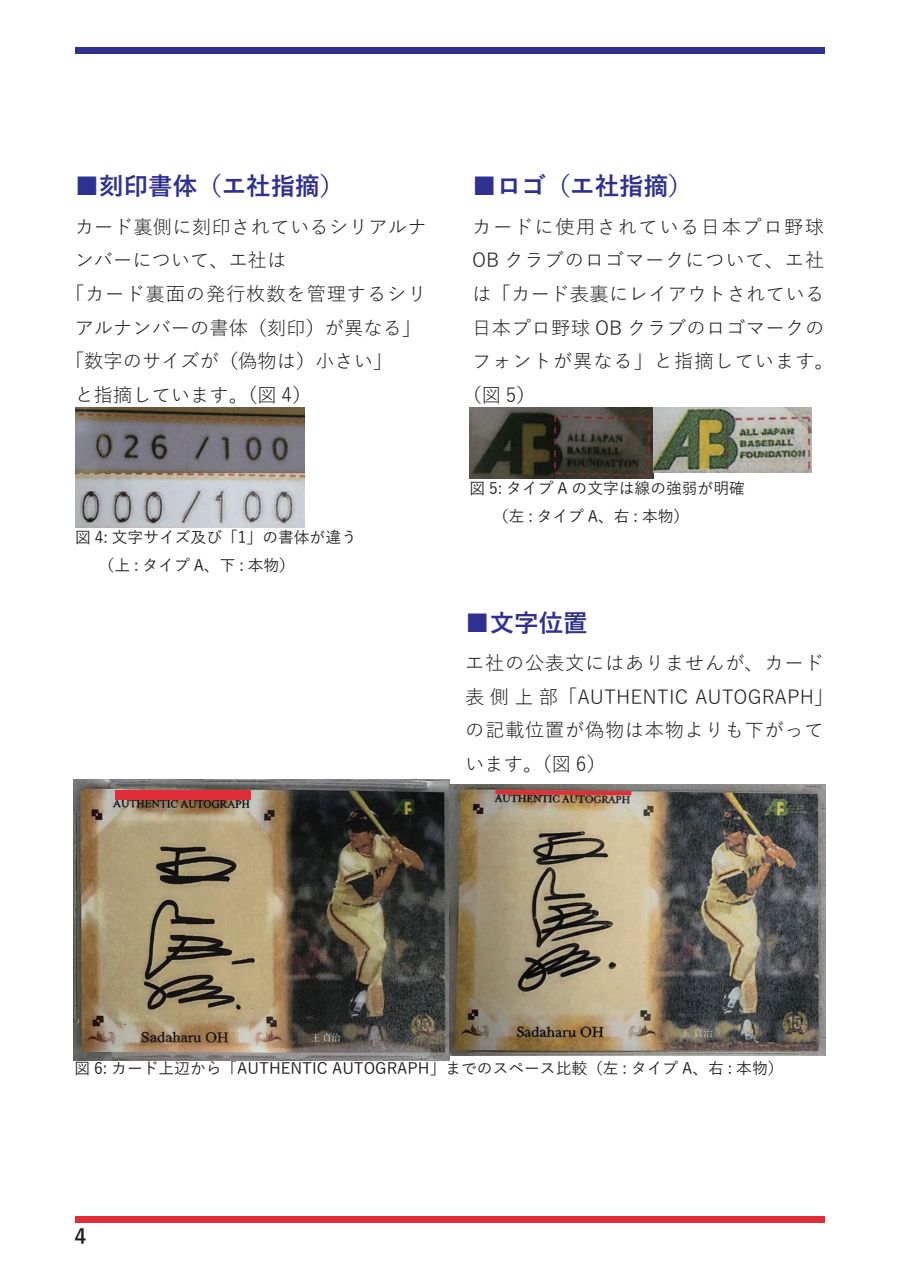
<style>
.page{position:relative;width:903px;height:1275px;background:#fff}
.page>*{position:absolute;margin:0;border:0;box-sizing:border-box;transform-origin:0 0}
.t1{font:700 24.5px "Yu Gothic";color:#2e3092}
.t2{font:700 21px "Yu Gothic";color:#231f20}
.t3{font:19.25px/33.6px "Yu Gothic";letter-spacing:.025em;color:#231f20}
.t4{font:19.25px "Yu Gothic";color:#231f20}
.t5{font:19.25px "Yu Gothic";letter-spacing:.045em;color:#231f20}
.t6{font:19.25px "Yu Gothic";letter-spacing:.05em;color:#231f20}
.t7{font:19.25px "Yu Gothic";letter-spacing:.08em;color:#231f20}
.t8{font:500 15.75px/27.7px "Yu Gothic";color:#231f20}
</style>
<div class="page">
<div style="left:75px;top:47px;width:749px;height:7px;background:#2e3092"></div>
<div style="left:75px;top:1216px;width:749px;height:7px;background:#df2d3a"></div>
<img style="left:75px;top:407px;width:230px;height:120px">
<img style="left:74px;top:779px;width:376px;height:281px">
<img style="left:450px;top:784px;width:375px;height:271px">
<div style="left:115px;top:790px;width:136px;height:10px;background:#df2d3a"></div>
<svg style="left:495px;top:790px;width:136px;height:5px"></svg>
<img style="left:469px;top:407px;width:184px;height:71px">
<img style="left:654px;top:407px;width:158px;height:65px">
<p class="t1" style="left:75px;top:173px;width:271px">■刻印書体（エ社指摘）</p>
<p class="t3" style="left:75px;top:207px;width:354px">カード裏側に刻印されているシリアルナ</p>
<p class="t4" style="left:75px;top:243px;width:213px">ンバーについて、エ社は</p>
<p class="t5" style="left:65px;top:276px;width:363px">「カード裏面の発行枚数を管理するシリ</p>
<p class="t4" style="left:75px;top:310px;width:348px">アルナンバーの書体（刻印）が異なる」</p>
<p class="t4" style="left:65px;top:344px;width:329px">「数字のサイズが（偽物は）小さい」</p>
<p class="t4" style="left:75px;top:377px;width:238px">と指摘しています。（図 4）</p>
<p class="t8" style="left:75px;top:521px;width:283px">図 4: 文字サイズ及び「1」の書体が違う　　（上 : タイプ A、下 : 本物）</p>
<p class="t1" style="left:472px;top:173px;width:222px">■ロゴ（エ社指摘）</p>
<p class="t7" style="left:472px;top:209px;width:353px">カードに使用されている日本プロ野球</p>
<p class="t5" style="left:472px;top:243px;width:354px">OB クラブのロゴマークについて、エ社</p>
<p class="t3" style="left:472px;top:275px;width:354px">は「カード表裏にレイアウトされている</p>
<p class="t3" style="left:472px;top:308px;width:354px">日本プロ野球 OB クラブのロゴマークの</p>
<p class="t6" style="left:472px;top:344px;width:363px">フォントが異なる」と指摘しています。</p>
<p class="t3" style="left:463px;top:376px;width:75px">（図 5）</p>
<p class="t8" style="left:493px;top:473px;width:253px;text-indent:-24px">図 5: タイプ A の文字は線の強弱が明確（左 : タイプ A、右 : 本物）</p>
<p class="t1" style="left:465px;top:609px;width:124px">■文字位置</p>
<p class="t3" style="left:465px;top:643px;width:370px">エ社の公表文にはありませんが、カード表側上部「AUTHENTIC AUTOGRAPH」の記載位置が偽物は本物よりも下がっています。（図 6）</p>
<p class="t8" style="left:74px;top:1052px;width:711px">図 6: カード上辺から「AUTHENTIC AUTOGRAPH」までのスペース比較（左 : タイプ A、右 : 本物）</p>
<p class="t2" style="left:74px;top:1224px;width:14px">4</p>
</div>
